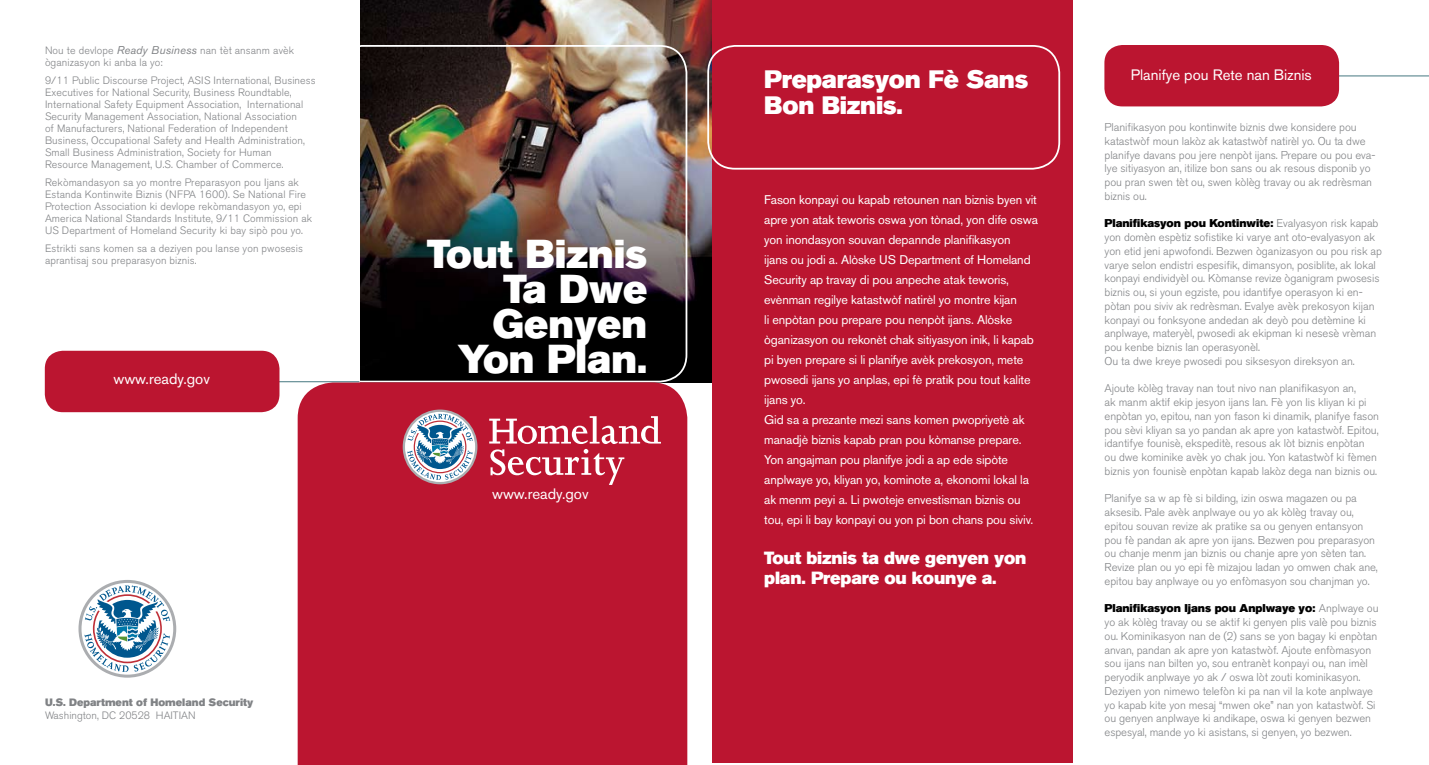
<style>
.page{position:relative;width:1429px;height:765px;background:#fff}
.page>*{position:absolute;margin:0;border:0;box-sizing:border-box;transform-origin:0 0}
.t1{font:40px/35px "Akzidenz Grotesk BE Super";color:#fff;text-align:right}
.t2{font:25px/26.2px "Akzidenz Grotesk BE Super";letter-spacing:-.01em;color:#fff}
.t3{font:17.5px/20px "Akzidenz Grotesk BE Super";letter-spacing:-.01em;color:#fff}
.t4{font:15px "Akzidenz Grotesk BE";color:#fff}
.t5{font:12.5px/20px "Akzidenz Grotesk BE";letter-spacing:-.01em;color:#fff}
.t6{font:300 11.25px/13.8px "Akzidenz Grotesk BE";letter-spacing:-.005em;color:#808285}
.t7{font:300 10.62px/11.9px "Akzidenz Grotesk BE";letter-spacing:.01em;color:#808285}
.t8{font:10.62px/13.1px "Akzidenz Grotesk BE Super";color:#808285}
.s1{font-weight:400;font-style:italic;font-size:11.25px}
.s2{font-family:"Akzidenz Grotesk BE";font-weight:300}
.s3{font-family:"Akzidenz Grotesk BE Super";font-weight:400;color:#000}
</style>
<div class="page">
<img style="left:360px;top:0;width:353px;height:382px">
<div style="left:334px;top:45px;width:353px;height:337px;border:2px solid #fff;border-radius:27px"></div>
<div style="left:298px;top:382px;width:389px;height:383px;background:#bb1530"></div>
<svg style="left:403px;top:410px;width:74px;height:74px"></svg>
<svg style="left:489px;top:416px;width:172px;height:69px;background:#c9455b"></svg>
<div style="left:713px;top:0;width:360px;height:763px;background:#bb1530"></div>
<div style="left:707px;top:45px;width:353px;height:125px;border:2px solid #fff;border-radius:27px"></div>
<hr style="left:1168px;top:75px;width:261px;height:2px;background:#6b939a">
<div style="left:1104px;top:45px;width:235px;height:61px;background:#bb1530;border-radius:18px"></div>
<hr style="left:109px;top:381px;width:250px;height:1px;background:#6b939a">
<div style="left:45px;top:351px;width:234px;height:61px;background:#bb1530;border-radius:18px"></div>
<svg style="left:78px;top:580px;width:98px;height:98px"></svg>
<p class="t7" style="left:45px;top:45px;width:251px">Nou te devlope <span class="s1">Ready Business</span> nan tèt ansanm avèk òganizasyon ki anba la yo:</p>
<p class="t7" style="left:45px;top:75px;width:272px">9/11 Public Discourse Project, ASIS International, Business Executives for National Security, Business Roundtable, International Safety Equipment Association, International Security Management Association, National Association<br>of Manufacturers, National Federation of Independent Business, Occupational Safety and Health Administration, Small Business Administration, Society for Human Resource Management, U.S. Chamber of Commerce.</p>
<p class="t7" style="left:45px;top:177px;width:269px">Rekòmandasyon sa yo montre Preparasyon pou Ijans ak Estanda Kontinwite Biznis (NFPA 1600). Se National Fire Protection Association ki devlope rekòmandasyon yo, epi America National Standards Institute, 9/11 Commission ak US Department of Homeland Security ki bay sipò pou yo.</p>
<p class="t7" style="left:45px;top:243px;width:260px">Estrikti sans komen sa a deziyen pou lanse yon pwosesis aprantisaj sou preparasyon biznis.</p>
<p class="t4" style="left:113px;top:370px;width:98px">www.ready.gov</p>
<p class="t8" style="left:45px;top:696px;width:210px">U.S. Department of Homeland Security<br><span class="s2">Washington, DC 20528 HAITIAN</span></p>
<p class="t1" style="left:427px;top:236px;width:222px">Tout Biznis<br>Ta Dwe<br>Genyen<br>Yon Plan.</p>
<p class="t4" style="left:492px;top:484px;width:98px">www.ready.gov</p>
<p class="t2" style="left:764px;top:66px;width:266px">Preparasyon Fè Sans<br>Bon Biznis.</p>
<p class="t5" style="left:764px;top:189px;width:275px">Fason konpayi ou kapab retounen nan biznis byen vit apre yon atak teworis oswa yon tònad, yon dife oswa yon inondasyon souvan depannde planifikasyon<br>ijans ou jodi a. Alòske US Department of Homeland Security ap travay di pou anpeche atak teworis, evènman regilye katastwòf natirèl yo montre kijan<br>li enpòtan pou prepare pou nenpòt ijans. Alòske òganizasyon ou rekonèt chak sitiyasyon inik, li kapab pi byen prepare si li planifye avèk prekosyon, mete pwosedi ijans yo anplas, epi fè pratik pou tout kalite ijans yo.<br>Gid sa a prezante mezi sans komen pwopriyetè ak manadjè biznis kapab pran pou kòmanse prepare.<br>Yon angajman pou planifye jodi a ap ede sipòte anplwaye yo, kliyan yo, kominote a, ekonomi lokal la ak menm peyi a. Li pwoteje envestisman biznis ou tou, epi li bay konpayi ou yon pi bon chans pou siviv.</p>
<p class="t3" style="left:764px;top:548px;width:264px">Tout biznis ta dwe genyen yon plan. Prepare ou kounye a.</p>
<p class="t4" style="left:1131px;top:65px;width:182px">Planifye pou Rete nan Biznis</p>
<p class="t6" style="left:1104px;top:121px;width:272px">Planifikasyon pou kontinwite biznis dwe konsidere pou katastwòf moun lakòz ak katastwòf natirèl yo. Ou ta dwe planifye davans pou jere nenpòt ijans. Prepare ou pou eva&shy;lye sitiyasyon an, itilize bon sans ou ak resous disponib yo pou pran swen tèt ou, swen kòlèg travay ou ak redrèsman biznis ou.</p>
<p class="t6" style="left:1104px;top:217px;width:279px"><span class="s3">Planifikasyon pou Kontinwite:</span> Evalyasyon risk kapab yon domèn espètiz sofistike ki varye ant oto-evalyasyon ak yon etid jeni apwofondi. Bezwen òganizasyon ou pou risk ap varye selon endistri espesifik, dimansyon, posiblite, ak lokal konpayi endividyèl ou. Kòmanse revize òganigram pwosesis biznis ou, si youn egziste, pou idantifye operasyon ki en&shy;pòtan pou siviv ak redrèsman. Evalye avèk prekosyon kijan konpayi ou fonksyone andedan ak deyò pou detèmine ki anplwaye, materyèl, pwosedi ak ekipman ki nesesè vrèman pou kenbe biznis lan operasyonèl.<br>Ou ta dwe kreye pwosedi pou siksesyon direksyon an.</p>
<p class="t6" style="left:1104px;top:382px;width:276px">Ajoute kòlèg travay nan tout nivo nan planifikasyon an,<br>ak manm aktif ekip jesyon ijans lan. Fè yon lis kliyan ki pi enpòtan yo, epitou, nan yon fason ki dinamik, planifye fason pou sèvi kliyan sa yo pandan ak apre yon katastwòf. Epitou, idantifye founisè, ekspeditè, resous ak lòt biznis enpòtan ou dwe kominike avèk yo chak jou. Yon katastwòf ki fèmen biznis yon founisè enpòtan kapab lakòz dega nan biznis ou.</p>
<p class="t6" style="left:1104px;top:492px;width:275px">Planifye sa w ap fè si bilding, izin oswa magazen ou pa aksesib. Pale avèk anplwaye ou yo ak kòlèg travay ou, epitou souvan revize ak pratike sa ou genyen entansyon pou fè pandan ak apre yon ijans. Bezwen pou preparasyon ou chanje menm jan biznis ou chanje apre yon sèten tan.<br>Revize plan ou yo epi fè mizajou ladan yo omwen chak ane, epitou bay anplwaye ou yo enfòmasyon sou chanjman yo.</p>
<p class="t6" style="left:1104px;top:602px;width:276px"><span class="s3">Planifikasyon Ijans pou Anplwaye yo:</span> Anplwaye ou yo ak kòlèg travay ou se aktif ki genyen plis valè pou biznis ou. Kominikasyon nan de (2) sans se yon bagay ki enpòtan anvan, pandan ak apre yon katastwòf. Ajoute enfòmasyon sou ijans nan bilten yo, sou entranèt konpayi ou, nan imèl peryodik anplwaye yo ak / oswa lòt zouti kominikasyon.<br>Deziyen yon nimewo telefòn ki pa nan vil la kote anplwaye yo kapab kite yon mesaj “mwen oke” nan yon katastwòf. Si ou genyen anplwaye ki andikape, oswa ki genyen bezwen espesyal, mande yo ki asistans, si genyen, yo bezwen.</p>
</div>
